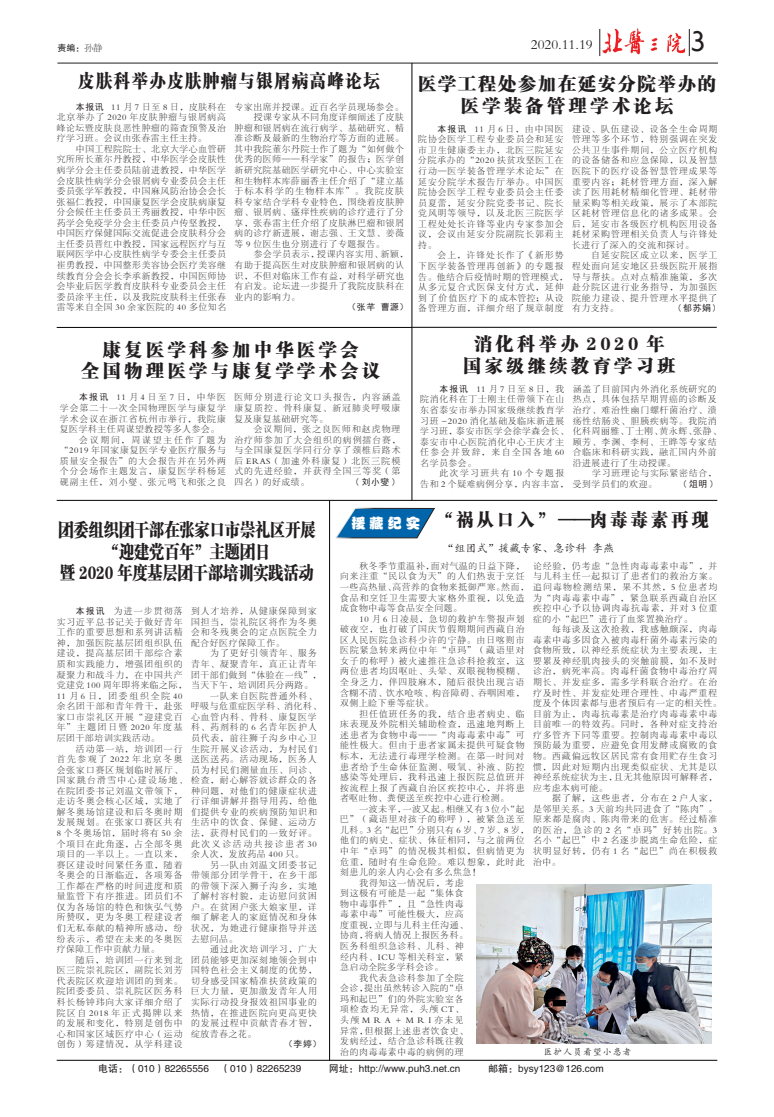
<style>
.page{position:relative;width:774px;height:1117px;background:#fff}
.page>*{position:absolute;margin:0;border:0;box-sizing:border-box;transform-origin:0 0}
.t1{font:30px "Shruti";color:#231f20}
.t2{font:18px "FZCSK GBK1 0";letter-spacing:.2em;color:#231f20}
.t3{font:18px "FZCSK GBK1 0";color:#231f20;scale:.84 1}
.t4{font:18px/21.6px "FZCSK GBK1 0";letter-spacing:.11em;color:#231f20;text-align:center}
.t5{font:18px "FZCSK GBK1 0";letter-spacing:.11em;color:#231f20;scale:.9 1}
.t6{font:18px "FZCSK GBK1 0";letter-spacing:.2em;color:#231f20;scale:.94 1}
.t7{font:14px "FZSYJW GB1 0";color:#231f20}
.t8{font:14px "FZPWJW GB1 0";color:#fff}
.t9{font:11px "Kai Ti";color:#231f20}
.t10{font:10px "FZHTK GBK1 0";color:#231f20}
.t11{font:9px "Kai Ti";letter-spacing:.1em;color:#231f20}
.t12{font:9px "FZHTK GBK1 0";color:#231f20}
.t13{font:8.8px/10.6px "FZSYK GBK1 0";letter-spacing:.11em;color:#231f20;text-align:justify}
.t14{font:8.8px/10.6px "FZSYK GBK1 0";letter-spacing:.085em;color:#231f20}
.t15{font:8.8px/10.6px "FZSYK GBK1 0";letter-spacing:.07em;color:#231f20}
.t16{font:8.8px/10.6px "FZSYK GBK1 0";letter-spacing:.075em;color:#231f20}
.t17{font:8.8px "Sim Hei";letter-spacing:.07em;color:#231f20}
.s1{font-family:"FZSYJW GB1 0"}
.s2{font-family:"Sim Hei"}
</style>
<div class="page">
<hr style="left:57px;top:63px;width:661px;height:1px;background:#231f20">
<svg style="left:599px;top:29px;width:1px;height:27px"></svg>
<svg style="left:689px;top:29px;width:1px;height:27px"></svg>
<img style="left:602px;top:28px;width:83px;height:27px">
<hr style="left:57px;top:1060px;width:660px;height:1px;background:#030303">
<hr style="left:412px;top:63px;width:1px;height:437px;background:#030303">
<img style="left:477px;top:884px;width:234px;height:160px">
<hr style="left:57px;top:500px;width:660px;height:1px;background:#030303">
<hr style="left:329px;top:500px;width:1px;height:560px;background:#030303">
<hr style="left:57px;top:327px;width:355px;height:1px;background:#030303">
<hr style="left:412px;top:327px;width:305px;height:1px;background:#030303">
<svg style="left:336px;top:508px;width:99px;height:30px"></svg>
<p class="t12" style="left:57px;top:43px;width:47px">责编：<span class="s1">孙静</span></p>
<p class="t7" style="left:531px;top:37px;width:63px">2020.11.19</p>
<p class="t1" style="left:690px;top:23px;width:19px">3</p>
<p class="t5" style="left:78px;top:71px;width:336px">皮肤科举办皮肤肿瘤与银屑病高峰论坛</p>
<p class="t13" style="left:57px;top:101px;width:171px;text-indent:19px"><span class="s2">本报讯</span> 11 月 7 日至 8 日，皮肤科在北京举办了 2020 年皮肤肿瘤与银屑病高峰论坛暨皮肤良恶性肿瘤的筛查预警及治疗学习班。会议由张春雷主任主持。</p>
<p class="t13" style="left:57px;top:144px;width:171px;text-indent:19px">中国工程院院士、北京大学心血管研究所所长董尔丹教授，中华医学会皮肤性病学分会主任委员陆前进教授，中华医学会皮肤性病学分会银屑病专业委员会主任委员张学军教授，中国麻风防治协会会长张福仁教授，中国康复医学会皮肤病康复分会候任主任委员王秀丽教授，中华中医药学会免疫学分会主任委员卢传坚教授，中国医疗保健国际交流促进会皮肤科分会主任委员晋红中教授，国家远程医疗与互联网医学中心皮肤性病学专委会主任委员崔勇教授，中国整形美容协会医疗美容继续教育分会会长李承新教授，中国医师协会毕业后医学教育皮肤科专业委员会主任委员涂平主任，以及我院皮肤科主任张春雷等来自全国 30 余家医院的 40 多位知名</p>
<p class="t15" style="left:235px;top:101px;width:170px">专家出席并授课。近百名学员现场参会。</p>
<p class="t13" style="left:235px;top:112px;width:171px;text-indent:19px">授课专家从不同角度详细阐述了皮肤肿瘤和银屑病在流行病学、基础研究、精准诊断及最新的生物治疗等方面的进展。其中我院董尔丹院士作了题为“如何做个优秀的医师——科学家”的报告；医学创新研究院基础医学研究中心、中心实验室和生物样本库薛丽香主任介绍了“建立基于标本科学的生物样本库”。我院皮肤科专家结合学科专业特色，围绕着皮肤肿瘤、银屑病、瘙痒性疾病的诊疗进行了分享，张春雷主任介绍了皮肤淋巴瘤和银屑病的诊疗新进展，谢志强、王文慧、姜薇等 9 位医生也分别进行了专题报告。</p>
<p class="t16" style="left:235px;top:249px;width:175px;text-indent:19px">参会学员表示，授课内容实用、新颖，有助于提高医生对皮肤肿瘤和银屑病的认识，不但对临床工作有益，对科学研究也有启发。论坛进一步提升了我院皮肤科在业内的影响力。</p>
<p class="t17" style="left:347px;top:303px;width:62px">（张芊 曹源）</p>
<p class="t2" style="left:103px;top:339px;width:257px">康复医学科参加中华医学会</p>
<p class="t2" style="left:81px;top:361px;width:300px">全国物理医学与康复学学术会议</p>
<p class="t13" style="left:60px;top:392px;width:168px;text-indent:19px"><span class="s2">本报讯</span> 11 月 4 日至 7 日，中华医学会第二十一次全国物理医学与康复学学术会议在浙江省杭州市举行，我院康复医学科主任周谋望教授等多人参会。</p>
<p class="t13" style="left:60px;top:434px;width:168px;text-indent:19px">会议期间，周谋望主任作了题为“2019 年国家康复医学专业医疗服务与质量安全报告”的大会报告并在另外两个分会场作主题发言，康复医学科杨延砚副主任，刘小燮、张元鸣飞和张之良</p>
<p class="t13" style="left:234px;top:392px;width:168px">医师分别进行论文口头报告，内容涵盖康复质控、骨科康复、新冠肺炎呼吸康复及康复基础研究等。</p>
<p class="t13" style="left:234px;top:424px;width:168px;text-indent:19px">会议期间，张之良医师和赵虎物理治疗师参加了大会组织的病例擂台赛，与全国康复医学同行分享了颈椎后路术后 ERAS（加速外科康复）北医三院模式的先进经验，并获得全国三等奖（第四名）的好成绩。</p>
<p class="t17" style="left:354px;top:477px;width:44px">( 刘小燮 )</p>
<p class="t4" style="left:418px;top:74px;width:299px">医学工程处参加在延安分院举办的医学装备管理学术论坛</p>
<p class="t13" style="left:418px;top:124px;width:147px;text-indent:19px"><span class="s2">本报讯</span> 11 月 6 日，由中国医院协会医学工程专业委员会和延安市卫生健康委主办，北医三院延安分院承办的“2020 扶贫攻坚医工在行动—医学装备管理学术论坛”在延安分院学术报告厅举办。中国医院协会医学工程专业委员会主任委员夏蕾，延安分院党委书记、院长党风明等领导，以及北医三院医学工程处处长许锋等业内专家参加会议，会议由延安分院副院长郭莉主持。</p>
<p class="t13" style="left:418px;top:250px;width:151px;text-align:left;text-indent:19px">会上，许锋处长作了《新形势下医学装备管理再创新》的专题报告。他结合后疫情时期的管理模式，从多元复合式医保支付方式，延伸到了价值医疗下的成本管控；从设备管理方面，详细介绍了规章制度</p>
<p class="t13" style="left:572px;top:124px;width:147px">建设、队伍建设、设备全生命周期管理等多个环节，特别强调在突发公共卫生事件期间，公立医疗机构的设备储备和应急保障，以及智慧医院下的医疗设备智慧管理成果等重要内容；耗材管理方面，深入解读了医用耗材精细化管理、耗材带量采购等相关政策，展示了本部院区耗材管理信息化的诸多成果。会后，延安市各级医疗机构医用设备耗材采购管理相关负责人与许锋处长进行了深入的交流和探讨。</p>
<p class="t13" style="left:572px;top:250px;width:147px;text-indent:19px">自延安院区成立以来，医学工程处面向延安地区县级医院开展指导与帮扶。点对点精准施策，多次赴分院区进行业务指导，为加强医院能力建设、提升管理水平提供了有力支持。</p>
<p class="t17" style="left:677px;top:304px;width:42px">(郁苏娟)</p>
<p class="t2" style="left:474px;top:334px;width:192px">消化科举办 2020 年</p>
<p class="t2" style="left:463px;top:355px;width:214px">国家级继续教育学习班</p>
<p class="t13" style="left:420px;top:384px;width:150px;text-align:left;text-indent:19px"><span class="s2">本报讯</span> 11 月 7 日至 8 日，我院消化科在丁士刚主任带领下在山东省泰安市举办国家级继续教育学习班 -2020 消化基础及临床新进展学习班，泰安市医学会徐学森会长、泰安市中心医院消化中心王庆才主任参会并致辞，来自全国各地 60名学员参会。</p>
<p class="t15" style="left:420px;top:468px;width:150px;text-indent:19px">此次学习班共有 10 个专题报告和 2 个疑难病例分享，内容丰富，</p>
<p class="t13" style="left:573px;top:384px;width:150px;text-align:left">涵盖了目前国内外消化系统研究的热点，具体包括早期胃癌的诊断及治疗、难治性幽门螺杆菌治疗、溃疡性结肠炎、胆胰疾病等。我院消化科周丽雅、丁士刚、黄永辉、张静、顾芳、李渊、李柯、王晔等专家结合临床和科研实践，融汇国内外前沿进展进行了生动授课。</p>
<p class="t13" style="left:573px;top:468px;width:145px;text-indent:19px">学习班理论与实际紧密结合，受到学员们的欢迎。</p>
<p class="t17" style="left:682px;top:479px;width:34px">(俎明)</p>
<p class="t3" style="left:59px;top:520px;width:307px">团委组织团干部在张家口市崇礼区开展</p>
<p class="t3" style="left:104px;top:541px;width:199px">“迎建党百年”主题团日</p>
<p class="t3" style="left:60px;top:563px;width:304px">暨 2020 年度基层团干部培训实践活动</p>
<p class="t13" style="left:57px;top:606px;width:132px;text-align:left;text-indent:19px"><span class="s2">本报讯</span> 为进一步贯彻落实习近平总书记关于做好青年工作的重要思想和系列讲话精神，加强医院基层团组织队伍建设，提高基层团干部综合素质和实践能力，增强团组织的凝聚力和战斗力，在中国共产党建党 100 周年即将来临之际，<br>11 月 6 日，团委组织全院 40余名团干部和青年骨干，赴张家口市崇礼区开展“迎建党百年”主题团日暨 2020 年度基层团干部培训实践活动。</p>
<p class="t13" style="left:57px;top:743px;width:127px;text-indent:19px">活动第一站，培训团一行首先参观了 2022 年北京冬奥会张家口赛区规划临时展厅、国家跳台滑雪中心建设场地 ,在院团委书记刘温文带领下，走访冬奥会核心区域，实地了解冬奥场馆建设和后冬奥时期发展规划。在张家口赛区共有8 个冬奥场馆，届时将有 50 余个项目在此角逐，占全部冬奥项目的一半以上。一直以来，赛区建设时间紧任务重，随着冬奥会的日渐临近，各项筹备工作都在严格的时间进度和质量监管下有序推进。团员们不仅为各场馆的特色和恢弘气势所赞叹，更为冬奥工程建设者们无私奉献的精神所感动，纷纷表示，希望在未来的冬奥医疗保障工作中贡献力量。</p>
<p class="t13" style="left:57px;top:955px;width:127px;text-indent:19px">随后，培训团一行来到北医三院崇礼院区，副院长刘芳代表院区欢迎培训团的到来。院团委委员、崇礼院区医务科科长杨钟玮向大家详细介绍了院区自 2018 年正式揭牌以来的发展和变化，特别是创伤中心和国家区域医疗中心（运动创伤）筹建情况，从学科建设</p>
<p class="t13" style="left:191px;top:606px;width:127px">到人才培养，从健康保障到家国担当，崇礼院区将作为冬奥会和冬残奥会的定点医院全力配合好医疗保障工作。</p>
<p class="t15" style="left:191px;top:648px;width:132px;text-indent:19px">为了更好引领青年、服务青年、凝聚青年，真正让青年团干部们做到“体验在一线”，当天下午，培训团兵分两路。</p>
<p class="t13" style="left:191px;top:691px;width:132px;text-align:left;text-indent:19px">一队来自医院普通外科、呼吸与危重症医学科、消化科、心血管内科、骨科、康复医学科、药剂科的 6 名青年医护人员代表，前往狮子沟乡中心卫生院开展义诊活动，为村民们送医送药。活动现场，医务人员为村民们测量血压、问诊、检查，耐心解答就诊群众的各种问题，对他们的健康症状进行详细讲解并指导用药，给他们提供专业的疾病预防知识和生活中的饮食、保健、运动方法，获得村民们的一致好评。此次义诊活动共接诊患者 30余人次，发放药品 400 只。</p>
<p class="t13" style="left:191px;top:859px;width:127px;text-indent:19px">另一队由刘温文团委书记带领部分团学骨干，在乡干部的带领下深入狮子沟乡，实地了解村容村貌，走访慰问贫困户。在贫困户张大娘家里，详细了解老人的家庭情况和身体状况，为她进行健康指导并送去慰问品。</p>
<p class="t13" style="left:191px;top:944px;width:127px;text-indent:19px">通过此次培训学习，广大团员能够更加深刻地领会到中国特色社会主义制度的优势，切身感受国家精准扶贫政策的巨大力量，更加激发青年人用实际行动投身报效祖国事业的热情，在推进医院向更高更快的发展过程中贡献青春才智，绽放青春之花。</p>
<p class="t17" style="left:284px;top:1040px;width:39px">（李婷）</p>
<p class="t6" style="left:436px;top:509px;width:291px">“祸从口入”——肉毒毒素再现</p>
<p class="t15" style="left:340px;top:561px;width:190px;text-indent:19px">秋冬季节重温补，面对气温的日益下降，向来注重“民以食为天”的人们热衷于烹饪一些高热量、高营养的食物来抵御严寒。然而，食品和烹饪卫生需要大家格外重视，以免造成食物中毒等食品安全问题。</p>
<p class="t13" style="left:340px;top:613px;width:186px;text-indent:19px">10 月 6 日凌晨，急切的救护车警报声划破夜空，也打破了国庆节假期期间西藏自治区人民医院急诊科少许的宁静。由日喀则市医院紧急转来两位中年“卓玛”（藏语里对女子的称呼）被火速推往急诊科抢救室，这两位患者均因呕吐、头晕、双眼视物模糊、全身乏力，伴四肢麻木，随后很快出现言语含糊不清、饮水呛咳、构音障碍、吞咽困难，双侧上睑下垂等症状。</p>
<p class="t13" style="left:340px;top:709px;width:186px;text-indent:19px">担任值班任务的我，结合患者病史、临床表现及外院相关辅助检查，迅速地判断上述患者为食物中毒——“肉毒毒素中毒”可能性极大。但由于患者家属未提供可疑食物标本，无法进行毒理学检测。在第一时间对患者给予生命体征监测、吸氧、补液、防控感染等处理后，我科迅速上报医院总值班并按流程上报了西藏自治区疾控中心，并将患者呕吐物、粪便送至疾控中心进行检测。</p>
<p class="t13" style="left:340px;top:804px;width:190px;text-align:left;text-indent:19px">一波未平，一波又起。相继又有 3 位小“起巴”（藏语里对孩子的称呼），被紧急送至儿科。3 名“起巴”分别只有 6 岁、7 岁、8 岁，他们的病史、症状、体征相同，与之前两位中年“卓玛”的情况极其相似，但病情更为危重，随时有生命危险。难以想象，此时此刻患儿的亲人内心会有多么焦急！</p>
<p class="t14" style="left:340px;top:877px;width:129px;text-indent:19px">我得知这一情况后，考虑到这极有可能是一起“集体食物中毒事件”，且“急性肉毒毒素中毒”可能性极大，应高度重视，立即与儿科主任沟通、协商，将病人情况上报医务科。医务科组织急诊科、儿科、神经内科、ICU 等相关科室，紧急启动全院多学科会诊。</p>
<p class="t14" style="left:340px;top:973px;width:129px;text-indent:19px">我代表急诊科参加了全院会诊，提出虽然转诊入院的“卓玛和起巴”们的外院实验室各项检查均无异常，头颅 CT、头颅MＲA + MＲI亦未见异常，但根据上述患者饮食史、发病经过，结合急诊科既往救治的肉毒毒素中毒的病例的理</p>
<p class="t8" style="left:351px;top:515px;width:70px">援藏纪实</p>
<p class="t9" style="left:443px;top:542px;width:172px">“组团式”援藏专家、急诊科 李燕</p>
<p class="t13" style="left:533px;top:561px;width:186px">论经验，仍考虑“急性肉毒毒素中毒”，并与儿科主任一起拟订了患者们的救治方案。追问毒物检测结果，果不其然，5 位患者均为“肉毒毒素中毒”，紧急联系西藏自治区疾控中心予以协调肉毒抗毒素，并对 3 位重症的小“起巴”进行了血浆置换治疗。</p>
<p class="t13" style="left:533px;top:624px;width:190px;text-align:left;text-indent:19px">每每谈及这次抢救，我感触颇深，肉毒毒素中毒多因食入被肉毒杆菌外毒素污染的食物所致，以神经系统症状为主要表现，主要累及神经肌肉接头的突触前膜，如不及时诊治，病死率高。肉毒杆菌食物中毒治疗周期长、并发症多，需多学科联合治疗。在治疗及时性、并发症处理合理性、中毒严重程度及个体因素都与患者预后有一定的相关性。目前为止，肉毒抗毒素是治疗肉毒毒素中毒目前唯一的特效药。同时，各种对症支持治疗多管齐下同等重要。控制肉毒毒素中毒以预防最为重要，应避免食用发酵或腐败的食物。西藏偏远牧区居民常有食用贮存生食习惯，因此对短期内出现类似症状、尤其是以神经系统症状为主，且无其他原因可解释者，应考虑本病可能。</p>
<p class="t13" style="left:533px;top:793px;width:186px;text-indent:19px">据了解，这些患者，分布在 2 户人家，是邻里关系。3 天前均共同进食了“陈肉”。原来都是腐肉、陈肉带来的危害。经过精准的医治，急诊的 2 名“卓玛”好转出院。3名小“起巴”中 2 名逐步脱离生命危险，症状明显好转，仍有 1 名“起巴”尚在积极救治中。</p>
<p class="t11" style="left:543px;top:1047px;width:90px">医护人员看望小患者</p>
<p class="t10" style="left:98px;top:1063px;width:205px">电话：（010）82265556 （010）82265239</p>
<p class="t10" style="left:329px;top:1063px;width:133px">网址：http://www.puh3.net.cn</p>
<p class="t10" style="left:488px;top:1063px;width:117px">邮箱：bysy123@126.com</p>
</div>
